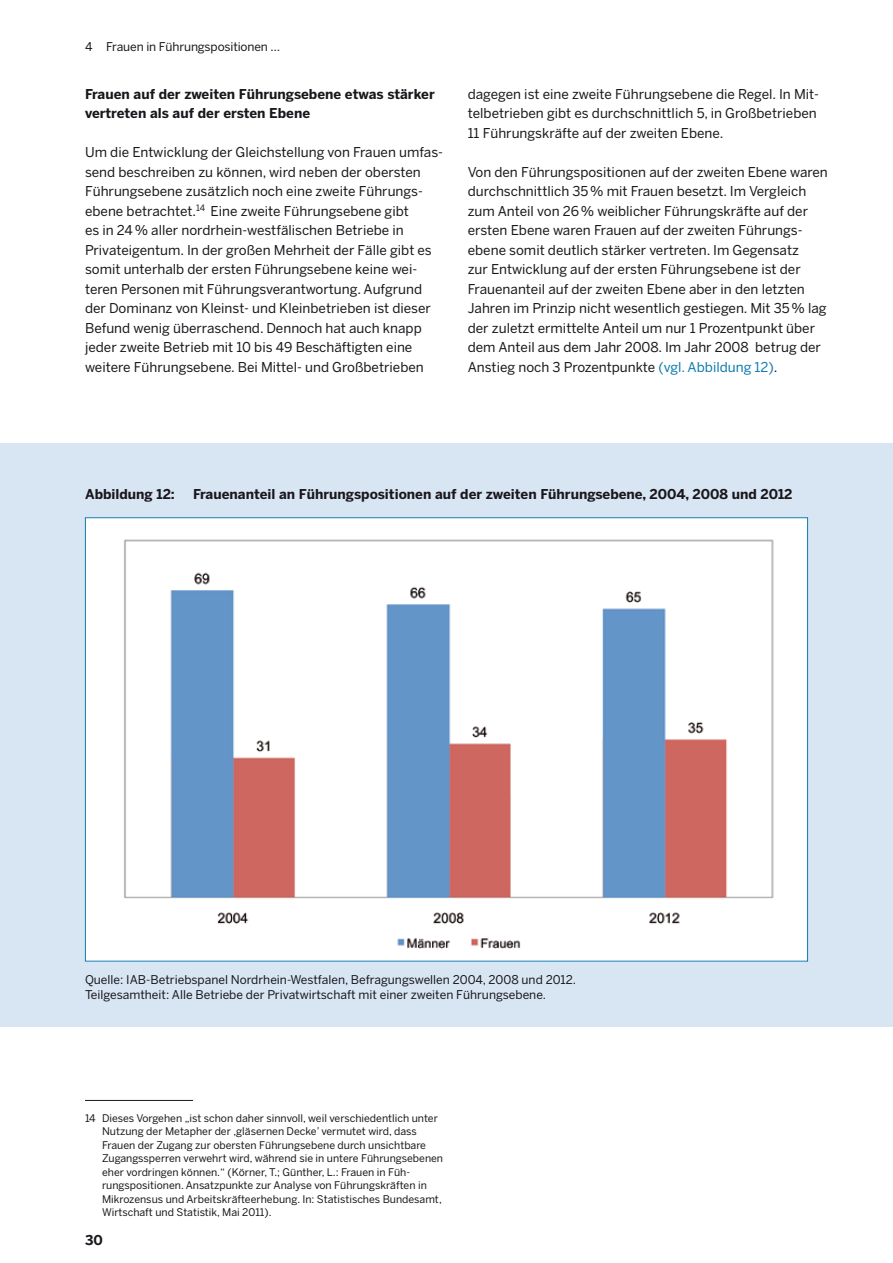
<style>
.page{position:relative;width:893px;height:1263px;background:#fff}
.page>*{position:absolute;margin:0;border:0;box-sizing:border-box;transform-origin:0 0}
.Fließ_Abst{font:13.5px/19.5px "Benton Sans";color:#1a171c}
.Fußnotentext{font:13.5px/19.5px "Benton Sans";color:#1a171c}
.BU_Abbildung{font:700 13.5px "Benton Sans";color:#1a171c}
.H4--Über{font:700 13.5px/19.5px "Benton Sans";color:#1a171c}
.BU_Quelle{font:12px/15.6px "Benton Sans";color:#1a171c}
.Fußnotentext-2{font:10.5px/13.5px "Benton Sans";color:#1a171c}
.s1{color:#0f7baf}
</style>
<div class="page">
<hr style="left:85px;top:1100px;width:108px;height:1px;background:#1a171c">
<div style="left:0;top:443px;width:893px;height:584px;background:#d8e6f4"></div>
<img style="left:87px;top:524px;width:717px;height:435px">
<p class="BU_Quelle" style="left:85px;top:38px;width:197px">4 Frauen in Führungspositionen …</p>
<p class="H4--Über" style="left:85px;top:84px;width:351px">Frauen auf der zweiten Führungsebene etwas stärker vertreten als auf der ersten Ebene</p>
<p class="Fließ_Abst" style="left:85px;top:143px;width:360px">Um die Entwicklung der Gleichstellung von Frauen umfas&shy;send beschreiben zu können, wird neben der obersten Führungsebene zusätzlich noch eine zweite Führungs&shy;ebene betrachtet.<sup>14</sup><sup>6</sup>Eine zweite Führungsebene gibt<br>es in 24% aller nordrhein-westfälischen Betriebe in Privateigentum. In der großen Mehrheit der Fälle gibt es somit unterhalb der ersten Führungsebene keine wei&shy;teren Personen mit Führungsverantwortung. Aufgrund der Dominanz von Kleinst- und Kleinbetrieben ist dieser Befund wenig überraschend. Dennoch hat auch knapp jeder zweite Betrieb mit 10 bis 49 Beschäftigten eine weitere Führungsebene. Bei Mittel- und Großbetrieben</p>
<p class="Fußnotentext" style="left:468px;top:84px;width:353px">dagegen ist eine zweite Führungsebene die Regel. In Mit&shy;telbetrieben gibt es durchschnittlich 5, in Großbetrieben<br>11 Führungskräfte auf der zweiten Ebene.</p>
<p class="Fließ_Abst" style="left:468px;top:162px;width:362px">Von den Führungspositionen auf der zweiten Ebene waren durchschnittlich 35% mit Frauen besetzt. Im Vergleich zum Anteil von 26% weiblicher Führungskräfte auf der ersten Ebene waren Frauen auf der zweiten Führungs&shy;ebene somit deutlich stärker vertreten. Im Gegensatz<br>zur Entwicklung auf der ersten Führungsebene ist der Frauenanteil auf der zweiten Ebene aber in den letzten Jahren im Prinzip nicht wesentlich gestiegen. Mit 35% lag der zuletzt ermittelte Anteil um nur 1 Prozentpunkt über dem Anteil aus dem Jahr 2008. Im Jahr 2008 betrug der Anstieg noch 3 Prozentpunkte <span class="s1">(vgl. Abbildung 12)</span>.</p>
<p class="BU_Abbildung" style="left:85px;top:486px;width:91px">Abbildung 12:</p>
<p class="BU_Abbildung" style="left:193px;top:486px;width:601px">Frauenanteil an Führungspositionen auf der zweiten Führungsebene, 2004, 2008 und 2012</p>
<p class="BU_Quelle" style="left:85px;top:971px;width:493px">Quelle: IAB-Betriebspanel Nordrhein-Westfalen, Befragungswellen 2004, 2008 und 2012.<br>Teilgesamtheit: Alle Betriebe der Privatwirtschaft mit einer zweiten Führungsebene.</p>
<p class="Fußnotentext-2" style="left:102px;top:1111px;width:343px;text-indent:-17px">14 Dieses Vorgehen „ist schon daher sinnvoll, weil verschiedentlich unter Nutzung der Metapher der ‚gläsernen Decke’ vermutet wird, dass Frauen der Zugang zur obersten Führungsebene durch unsichtbare Zugangssperren verwehrt wird, während sie in untere Führungsebenen eher vordringen können.“ (Körner, T.; Günther, L.: Frauen in Füh&shy;rungspositionen. Ansatzpunkte zur Analyse von Führungskräften in Mikrozensus und Arbeitskräfteerhebung. In: Statistisches Bundesamt, Wirtschaft und Statistik, Mai 2011).</p>
<p class="BU_Abbildung" style="left:85px;top:1232px;width:19px">30</p>
</div>
